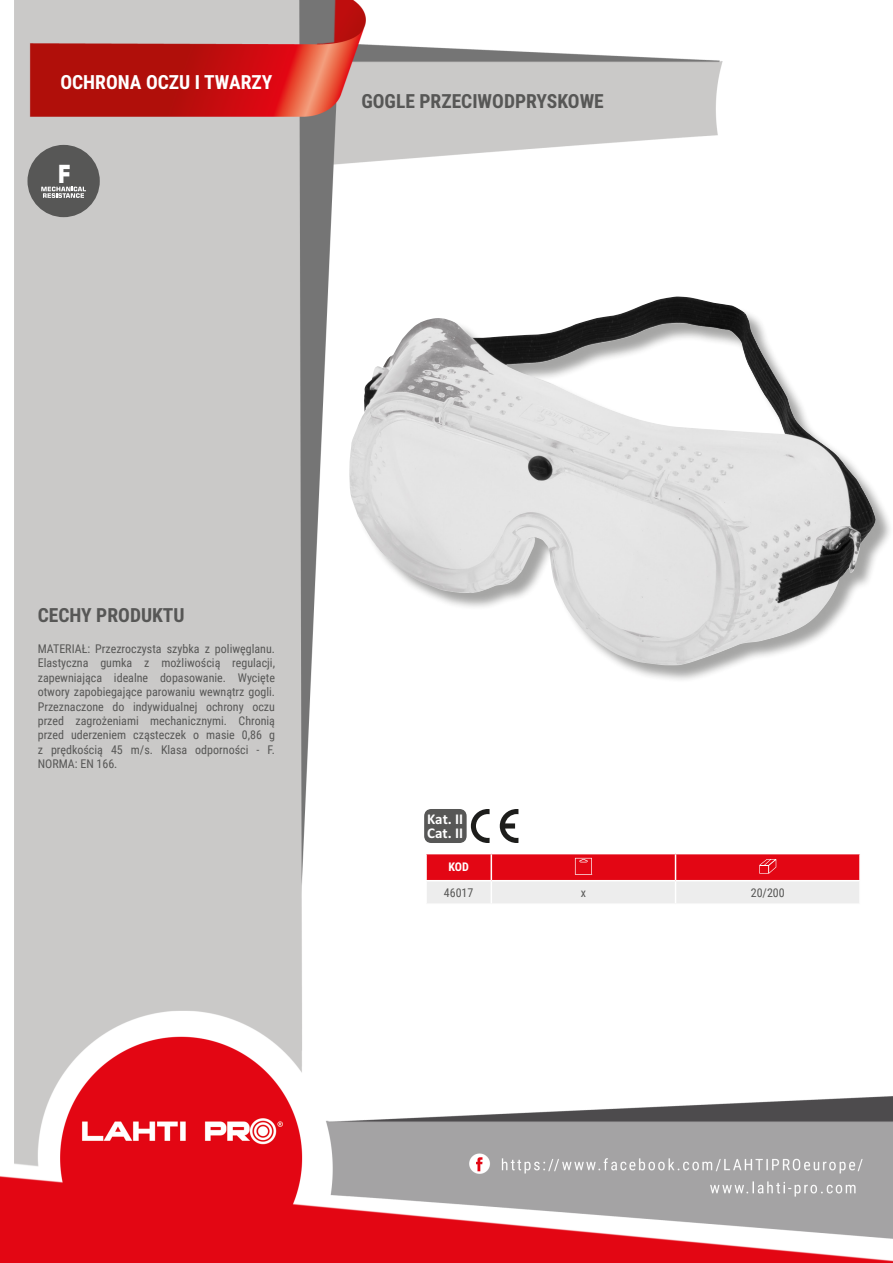
<style>
.page{position:relative;width:893px;height:1263px;background:#fff}
.page>*{position:absolute;margin:0;border:0;box-sizing:border-box;transform-origin:0 0}
.t1{font:700 24.75px "Square 721 BT";color:#fff;scale:.86 1}
.Lewo_bez_dzielenia{font:700 19.5px "Roboto Condensed";color:#575756}
.NagĹ_Ăłwek{font:700 19.5px "Roboto Condensed";color:#fff}
.MateriaĹ__CECHY{font:700 19.5px "Roboto Condensed";color:#575756}
.t2{font:700 15px/13.8px "Calibri Profix";color:#fff}
.Opisy{font:12px/14.4px "Roboto Condensed";color:#575756;text-align:justify}
.Center{font:12px "Roboto Condensed";color:#575756}
.Indeks{font:12px "Roboto Condensed";color:#575756}
.Tabelka_nagĹ_Ăłwek{font:700 12px "Roboto Condensed";color:#fff}
</style>
<div class="page">
<img style="left:0;top:0;width:893px;height:1263px">
<div style="left:27px;top:145px;width:73px;height:72px;background:#575756;border-radius:50%"></div>
<div style="left:352px;top:299px;width:541px;height:384px;background:#1d1d1b;opacity:.4"></div>
<img style="left:349px;top:296px;width:527px;height:369px">
<hr style="left:425px;top:854px;width:2px;height:26px;background:#fff">
<hr style="left:425px;top:881px;width:2px;height:22px;background:#fff">
<hr style="left:859px;top:854px;width:2px;height:26px;background:#fff">
<hr style="left:859px;top:881px;width:2px;height:22px;background:#fff">
<hr style="left:675px;top:853px;width:186px;height:1px;background:#fff">
<hr style="left:425px;top:853px;width:66px;height:1px;background:#fff">
<hr style="left:425px;top:880px;width:66px;height:1px;background:#fff">
<hr style="left:675px;top:880px;width:186px;height:1px;background:#fff">
<hr style="left:425px;top:903px;width:66px;height:2px;background:#fff">
<hr style="left:491px;top:903px;width:184px;height:2px;background:#fff">
<hr style="left:675px;top:903px;width:186px;height:2px;background:#fff">
<svg style="left:426px;top:853px;width:434px;height:50px;background:#e97a81"></svg>
<div style="left:424px;top:809px;width:43px;height:34px;background:#575756;border-radius:7px"></div>
<svg style="left:500px;top:809px;width:18px;height:34px"></svg>
<svg style="left:471px;top:809px;width:19px;height:34px"></svg>
<svg style="left:41px;top:187px;width:45px;height:11px"></svg>
<p class="NagĹ_Ăłwek" style="left:60px;top:69px;width:214px">OCHRONA OCZU I TWARZY</p>
<p class="t1" style="left:58px;top:159px;width:17px">F</p>
<p class="Lewo_bez_dzielenia" style="left:361px;top:88px;width:244px">GOGLE PRZECIWODPRYSKOWE</p>
<p class="MateriaĹ__CECHY" style="left:38px;top:601px;width:148px">CECHY PRODUKTU</p>
<p class="Opisy" style="left:38px;top:641px;width:239px">MATERIAŁ: Przezroczysta szybka z poliwęglanu.<br>Elastyczna gumka z możliwością regulacji, zapewniająca idealne dopasowanie. Wycięte otwory zapobiegające parowaniu wewnątrz gogli.<br>Przeznaczone do indywidualnej ochrony oczu przed zagrożeniami mechanicznymi. Chronią przed uderzeniem cząsteczek o masie 0,86 g z prędkością 45 m/s. Klasa odporności - F.<br>NORMA: EN 166.</p>
<p class="t2" style="left:427px;top:811px;width:38px">Kat. II<br>Cat. II</p>
<p class="Tabelka_nagĹ_Ăłwek" style="left:448px;top:859px;width:22px">KOD</p>
<p class="Indeks" style="left:444px;top:885px;width:31px">46017</p>
<p class="Center" style="left:581px;top:885px;width:7px">x</p>
<p class="Center" style="left:751px;top:885px;width:36px">20/200</p>
</div>
